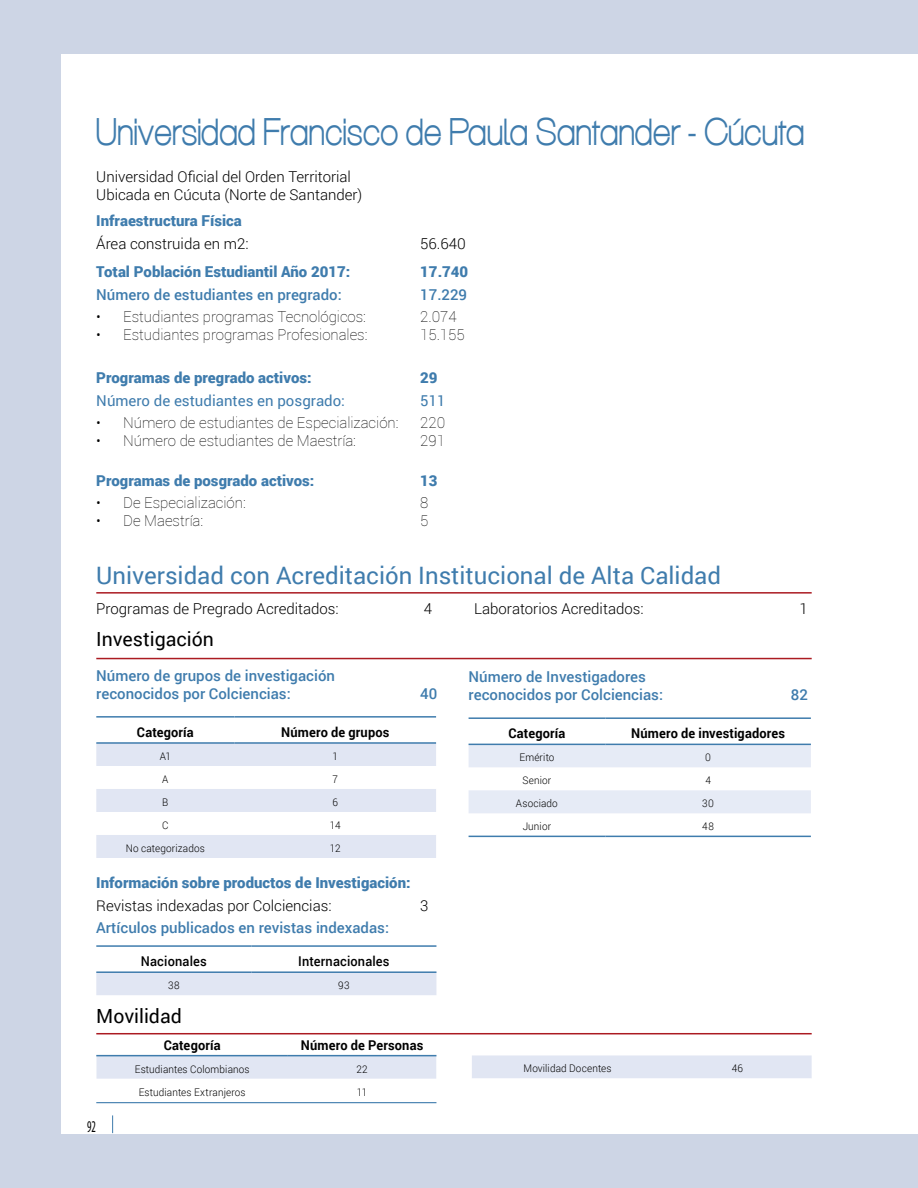
<style>
.page{position:relative;width:918px;height:1188px;background:#cdd5e5}
.page>*{position:absolute;margin:0;border:0;box-sizing:border-box;transform-origin:0 0}
.t1{font:37.5px "Aliquam";color:#3f7cad;scale:.95 1}
.t2{font:24px "Roboto";color:#3f7cad}
.t3{font:19.5px "Roboto";color:#000}
.t4{font:condensed 16.5px "Myriad Pro";color:#000;scale:.7 1}
.t5{font:100 15px "Roboto";color:#000}
.t6{font:300 15px/18px "Roboto";color:#000}
.t7{font:500 15px/18px "Roboto";color:#3f7cad}
.t8{font:900 15px "Roboto";color:#3f7cad}
.t9{font:15px "Roboto";color:#3f7cad}
.t10{font:700 13.5px "Roboto";letter-spacing:.01em;color:#000;scale:.95 1}
.t11{font:500 13.5px "Roboto";letter-spacing:.01em;color:#000;scale:.95 1}
.t12{font:300 10.5px "Roboto";letter-spacing:.015em;color:#000;scale:.95 1}
</style>
<div class="page">
<div style="left:61px;top:55px;width:857px;height:1079px;background:#fff"></div>
<svg style="left:96px;top:744px;width:340px;height:114px"></svg>
<hr style="left:96px;top:716px;width:138px;height:2px;background:#3f7cad">
<hr style="left:234px;top:716px;width:202px;height:2px;background:#3f7cad">
<hr style="left:96px;top:742px;width:138px;height:2px;background:#3f7cad">
<hr style="left:234px;top:742px;width:202px;height:2px;background:#3f7cad">
<svg style="left:469px;top:745px;width:342px;height:68px"></svg>
<hr style="left:469px;top:717px;width:136px;height:2px;background:#3f7cad">
<hr style="left:605px;top:717px;width:206px;height:2px;background:#3f7cad">
<hr style="left:469px;top:744px;width:136px;height:1px;background:#3f7cad">
<hr style="left:605px;top:744px;width:206px;height:1px;background:#3f7cad">
<hr style="left:469px;top:836px;width:136px;height:1px;background:#3f7cad">
<hr style="left:605px;top:836px;width:206px;height:1px;background:#3f7cad">
<div style="left:96px;top:973px;width:340px;height:22px;background:#e1e6f3"></div>
<hr style="left:96px;top:945px;width:155px;height:2px;background:#3f7cad">
<hr style="left:251px;top:945px;width:185px;height:2px;background:#3f7cad">
<hr style="left:96px;top:971px;width:155px;height:2px;background:#3f7cad">
<hr style="left:251px;top:971px;width:185px;height:2px;background:#3f7cad">
<svg style="left:96px;top:1034px;width:341px;height:45px"></svg>
<hr style="left:287px;top:1030px;width:2px;height:25px;background:#fff">
<hr style="left:96px;top:1055px;width:192px;height:1px;background:#3f7cad">
<hr style="left:288px;top:1055px;width:148px;height:1px;background:#3f7cad">
<div style="left:472px;top:1055px;width:340px;height:23px;background:#e1e6f3"></div>
<hr style="left:96px;top:1033px;width:716px;height:1px;background:#ab1b22">
<hr style="left:96px;top:1102px;width:340px;height:1px;background:#3f7cad">
<hr style="left:96px;top:658px;width:716px;height:1px;background:#ab1b22">
<hr style="left:96px;top:592px;width:716px;height:2px;background:#ab1b22">
<svg style="left:112px;top:1115px;width:1px;height:18px"></svg>
<h1 class="t1" style="left:96px;top:110px;width:748px">Universidad Francisco de Paula Santander - Cúcuta</h1>
<p class="t6" style="left:96px;top:167px;width:268px">Universidad Oficial del Orden Territorial<br>Ubicada en Cúcuta (Norte de Santander)</p>
<p class="t8" style="left:96px;top:211px;width:147px">Infraestructura Física</p>
<p class="t6" style="left:96px;top:234px;width:154px">Área construida en m2:</p>
<p class="t6" style="left:420px;top:234px;width:47px">56.640</p>
<p class="t8" style="left:96px;top:262px;width:255px">Total Población Estudiantil Año 2017:</p>
<p class="t8" style="left:420px;top:262px;width:49px">17.740</p>
<p class="t7" style="left:96px;top:285px;width:247px">Número de estudiantes en pregrado:</p>
<p class="t7" style="left:420px;top:285px;width:48px">17.229</p>
<p class="t5" style="left:96px;top:306px;width:271px">• Estudiantes programas Tecnológicos:</p>
<p class="t5" style="left:420px;top:306px;width:38px">2.074</p>
<p class="t5" style="left:96px;top:324px;width:273px">• Estudiantes programas Profesionales:</p>
<p class="t5" style="left:420px;top:324px;width:46px">15.155</p>
<p class="t8" style="left:96px;top:368px;width:217px">Programas de pregrado activos:</p>
<p class="t8" style="left:420px;top:368px;width:19px">29</p>
<p class="t9" style="left:96px;top:390px;width:250px">Número de estudiantes en posgrado:</p>
<p class="t9" style="left:420px;top:390px;width:27px">511</p>
<p class="t5" style="left:96px;top:412px;width:304px">• Número de estudiantes de Especialización:</p>
<p class="t5" style="left:420px;top:412px;width:26px">220</p>
<p class="t5" style="left:96px;top:430px;width:261px">• Número de estudiantes de Maestría:</p>
<p class="t5" style="left:420px;top:430px;width:26px">291</p>
<p class="t8" style="left:96px;top:470px;width:220px">Programas de posgrado activos:</p>
<p class="t8" style="left:420px;top:470px;width:19px">13</p>
<p class="t5" style="left:96px;top:493px;width:151px">• De Especialización:</p>
<p class="t5" style="left:420px;top:493px;width:10px">8</p>
<p class="t5" style="left:96px;top:511px;width:108px">• De Maestría:</p>
<p class="t5" style="left:420px;top:511px;width:10px">5</p>
<h2 class="t2" style="left:96px;top:558px;width:626px">Universidad con Acreditación Institucional de Alta Calidad</h2>
<p class="t6" style="left:96px;top:600px;width:244px">Programas de Pregrado Acreditados:</p>
<p class="t6" style="left:424px;top:600px;width:10px">4</p>
<p class="t6" style="left:474px;top:600px;width:171px">Laboratorios Acreditados:</p>
<p class="t6" style="left:800px;top:600px;width:10px">1</p>
<h3 class="t3" style="left:96px;top:626px;width:119px">Investigación</h3>
<p class="t7" style="left:96px;top:666px;width:240px">Número de grupos de investigación reconocidos por Colciencias:</p>
<p class="t7" style="left:469px;top:667px;width:196px">Número de Investigadores reconocidos por Colciencias:</p>
<p class="t7" style="left:420px;top:684px;width:19px">40</p>
<p class="t7" style="left:791px;top:685px;width:19px">82</p>
<p class="t10" style="left:137px;top:723px;width:61px">Categoría</p>
<p class="t10" style="left:281px;top:723px;width:115px">Número de grupos</p>
<p class="t12" style="left:160px;top:749px;width:13px">A1</p>
<p class="t12" style="left:333px;top:749px;width:7px">1</p>
<p class="t12" style="left:162px;top:772px;width:8px">A</p>
<p class="t12" style="left:333px;top:772px;width:7px">7</p>
<p class="t12" style="left:162px;top:795px;width:8px">B</p>
<p class="t12" style="left:333px;top:795px;width:7px">6</p>
<p class="t12" style="left:162px;top:818px;width:8px">C</p>
<p class="t12" style="left:330px;top:818px;width:13px">14</p>
<p class="t12" style="left:126px;top:841px;width:85px">No categorizados</p>
<p class="t12" style="left:330px;top:841px;width:13px">12</p>
<p class="t8" style="left:96px;top:873px;width:316px">Información sobre productos de Investigación:</p>
<p class="t6" style="left:96px;top:896px;width:237px">Revistas indexadas por Colciencias:</p>
<p class="t6" style="left:420px;top:896px;width:10px">3</p>
<p class="t7" style="left:96px;top:918px;width:294px">Artículos publicados en revistas indexadas:</p>
<p class="t11" style="left:141px;top:952px;width:71px">Nacionales</p>
<p class="t11" style="left:298px;top:952px;width:98px">Internacionales</p>
<p class="t12" style="left:168px;top:978px;width:13px">38</p>
<p class="t12" style="left:338px;top:978px;width:13px">93</p>
<h3 class="t3" style="left:96px;top:1003px;width:87px">Movilidad</h3>
<p class="t10" style="left:164px;top:1035px;width:61px">Categoría</p>
<p class="t10" style="left:301px;top:1035px;width:130px">Número de Personas</p>
<p class="t12" style="left:135px;top:1062px;width:122px">Estudiantes Colombianos</p>
<p class="t12" style="left:356px;top:1062px;width:13px">22</p>
<p class="t12" style="left:139px;top:1085px;width:114px">Estudiantes Extranjeros</p>
<p class="t12" style="left:357px;top:1085px;width:12px">11</p>
<p class="t4" style="left:87px;top:1117px;width:14px">92</p>
<p class="t10" style="left:509px;top:724px;width:61px">Categoría</p>
<p class="t10" style="left:631px;top:724px;width:163px">Número de investigadores</p>
<p class="t12" style="left:519px;top:750px;width:39px">Emérito</p>
<p class="t12" style="left:705px;top:750px;width:8px">0</p>
<p class="t12" style="left:523px;top:773px;width:32px">Senior</p>
<p class="t12" style="left:705px;top:773px;width:7px">4</p>
<p class="t12" style="left:516px;top:796px;width:46px">Asociado</p>
<p class="t12" style="left:702px;top:796px;width:14px">30</p>
<p class="t12" style="left:523px;top:819px;width:31px">Junior</p>
<p class="t12" style="left:702px;top:819px;width:14px">48</p>
<p class="t12" style="left:524px;top:1061px;width:94px">Movilidad Docentes</p>
<p class="t12" style="left:732px;top:1061px;width:14px">46</p>
</div>
